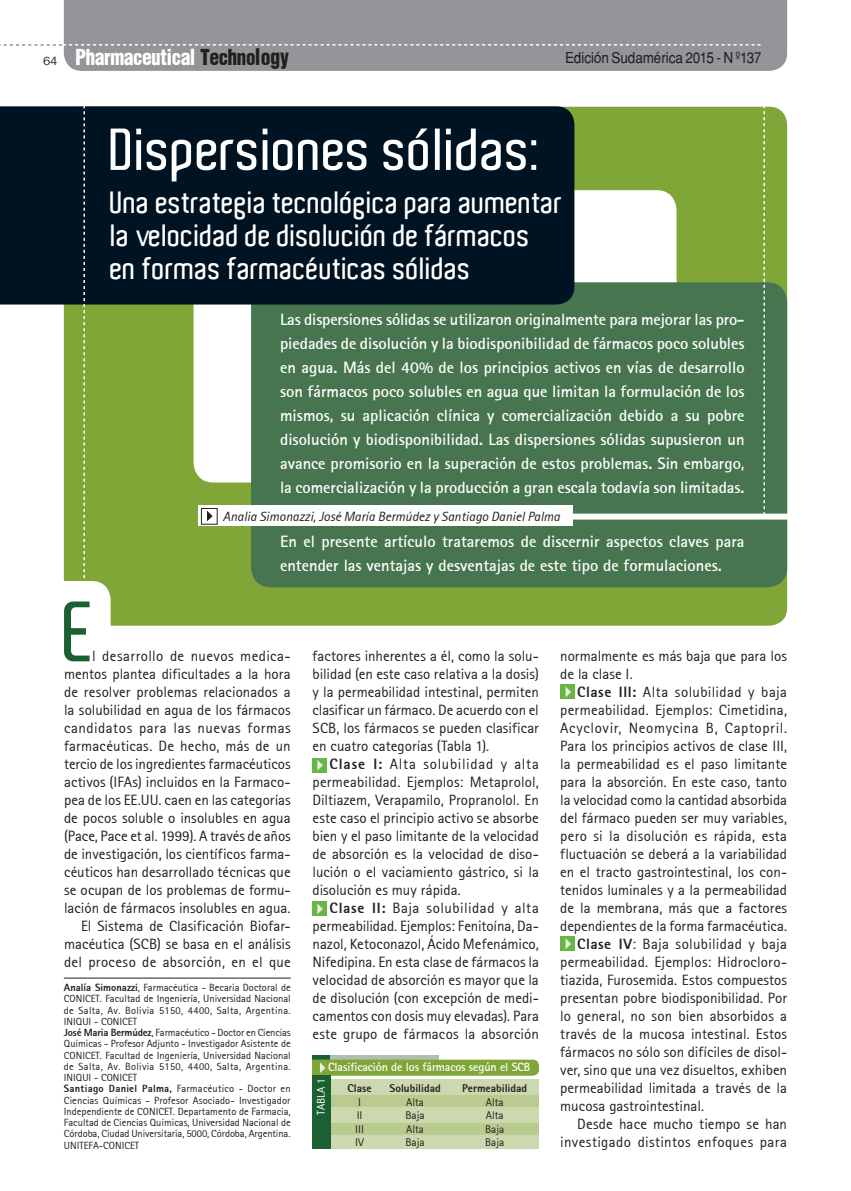
<style>
.page{position:relative;width:851px;height:1191px;background:#fff}
.page>*{position:absolute;margin:0;border:0;box-sizing:border-box;transform-origin:0 0}
.TEXTO{font:600 82.5px "Aldo";color:#1b6033}
.TITULO{font:600 57px "Aldo";color:#fff}
.TITULO-2{font:600 30px "Aldo";color:#fff}
.COPETE{font:24px "Helvetica Condensed Black Se";letter-spacing:-.02em;color:#fff;scale:.9 1}
.COPETE-2{font:700 16.5px/24px "AT Rotis Sans Serif";color:#fff;text-align:justify}
.TEXTO-2{font:15px/18px "AT Rotis Sans Serif";color:#231f20;text-align:justify}
.TEXTO-3{font:15px/18px "AT Rotis Sans Serif";letter-spacing:.02em;color:#231f20;text-align:right}
.t1{font:15px "Helvetica";letter-spacing:-.01em;color:#231f20;scale:.9 1}
.AUTORES{font:italic 13.5px "AT Rotis Sans Serif";color:#231f20}
.GRAFICOS_titulo_figu{font:700 12px "AT Rotis Sans Serif";letter-spacing:-.01em;color:#fff}
.t2{font:12px "Frankfurt Gothic Plain";color:#231f20}
.GRAFICOS{font:11.25px "AT Rotis Sans Serif";color:#231f20}
.GRAFICOS-2{font:11.25px "AT Rot San Ser Ext Bol";color:#231f20}
.GRAFICOS-3{font:11.25px "AT Rotis Sans Serif";color:#fff}
.DATOS_AUTORES{font:10.5px/11.2px "AT Rotis Sans Serif";color:#231f20;text-align:justify}
.s1{color:#231f20}
.s2{font-size:24.75px;color:#231f20}
.s3{font-family:"Frankfurt Gothic Plain";font-weight:400}
.s4{font-family:"AT Rot San Ser Ext Bol"}
</style>
<div class="page">
<div style="left:64px;top:0;width:723px;height:71px;background:#939598"></div>
<svg style="left:0;top:44px;width:760px;height:2px"></svg>
<div style="left:316px;top:1079px;width:223px;height:70px;background:#ccd9af"></div>
<hr style="left:312px;top:1055px;width:127px;height:4px;background:#adc0ad">
<hr style="left:312px;top:1055px;width:18px;height:4px;background:#1b6033">
<svg style="left:312px;top:1059px;width:227px;height:16px;background:#85a83f"></svg>
<div style="left:316px;top:1095px;width:223px;height:12px;background:#bacb90"></div>
<div style="left:316px;top:1123px;width:223px;height:11px;background:#bacb90"></div>
<div style="left:312px;top:1075px;width:18px;height:74px;background:#1b6033"></div>
<div style="left:64px;top:107px;width:723px;height:518px;background:#81a638;border-radius:18px"></div>
<div style="left:251px;top:282px;width:536px;height:305px;background:#47754f;border-radius:20px"></div>
<div style="left:0;top:106px;width:204px;height:198px;background:#001322"></div>
<div style="left:26px;top:582px;width:84px;height:110px;background:#fff;border-radius:18px"></div>
<div style="left:25px;top:581px;width:86px;height:112px;border:2px solid #fff;border-radius:18px"></div>
<div style="left:198px;top:506px;width:374px;height:20px;background:#fff"></div>
<div style="left:201px;top:508px;width:16px;height:16px;background:#fff;border:1px solid #231f20"></div>
<svg style="left:204px;top:106px;width:584px;height:415px"></svg>
<svg style="left:83px;top:106px;width:2px;height:478px"></svg>
<hr style="left:64px;top:977px;width:227px;height:1px;background:#231f20">
<div style="left:312px;top:757px;width:14px;height:15px;background:#69b545"></div>
<svg style="left:317px;top:760px;width:6px;height:10px"></svg>
<div style="left:312px;top:901px;width:14px;height:15px;background:#69b545"></div>
<svg style="left:317px;top:903px;width:6px;height:11px"></svg>
<div style="left:560px;top:684px;width:14px;height:15px;background:#69b545"></div>
<svg style="left:565px;top:686px;width:6px;height:11px"></svg>
<div style="left:560px;top:936px;width:14px;height:15px;background:#69b545"></div>
<svg style="left:565px;top:938px;width:6px;height:11px"></svg>
<p class="t2" style="left:43px;top:54px;width:16px">64</p>
<p class="COPETE" style="left:75px;top:47px;width:239px">Pharmaceutical <span class="s1">Techno</span><span class="s2">logy</span></p>
<p class="t1" style="left:565px;top:49px;width:219px">Edición Sudamérica 2015 - N º137</p>
<p class="TITULO" style="left:111px;top:118px;width:432px">Dispersiones sólidas:</p>
<p class="TITULO-2" style="left:111px;top:186px;width:453px">Una estrategia tecnológica para aumentar</p>
<p class="TITULO-2" style="left:111px;top:219px;width:421px">la <span class="s3">v</span>elocidad de disolución de fármacos</p>
<p class="TITULO-2" style="left:111px;top:252px;width:362px">en formas farmacéuticas sólidas</p>
<p class="COPETE-2" style="left:280px;top:307px;width:466px">Las dispersiones sólidas se utilizaron originalmente para mejorar las pro&shy;piedades de disolución y la biodisponibilidad de fármacos poco solubles en agua. Más del 40% de los principios activos en vías de desarrollo son fármacos poco solubles en agua que limitan la formulación de los mismos, su aplicación clínica y comercialización debido a su pobre disolución y biodisponibilidad. Las dispersiones sólidas supusieron un avance promisorio en la superación de estos problemas. Sin embargo, la comercialización y la producción a gran escala todavía son limitadas.</p>
<p class="COPETE-2" style="left:280px;top:529px;width:466px">En el presente artículo trataremos de discernir aspectos claves para entender las ventajas y desventajas de este tipo de formulaciones.</p>
<p class="AUTORES" style="left:223px;top:508px;width:338px">Analia Simonazzi, José María Bermúdez y Santiago Daniel Palma</p>
<p class="TEXTO" style="left:64px;top:586px;width:35px">E</p>
<p class="TEXTO-2" style="left:64px;top:647px;width:228px;text-indent:28px">l desarrollo de nuevos medica&shy;mentos plantea dificultades a la hora de resolver problemas relacionados a la solubilidad en agua de los fármacos candidatos para las nuevas formas farmacéuticas. De hecho, más de un tercio de los ingredientes farmacéuticos activos (IFAs) incluidos en la Farmaco&shy;pea de los EE.UU. caen en las categorías de pocos soluble o insolubles en agua (Pace, Pace et al. 1999). A través de años de investigación, los científicos farma&shy;céuticos han desarrollado técnicas que se ocupan de los problemas de formu&shy;lación de fármacos insolubles en agua.</p>
<p class="TEXTO-2" style="left:64px;top:917px;width:228px;text-indent:17px">El Sistema de Clasificación Biofar&shy;macéutica (SCB) se basa en el análisis del proceso de absorción, en el que</p>
<p class="DATOS_AUTORES" style="left:64px;top:981px;width:228px"><span class="s4">Analía Simonazzi</span>, Farmacéutica - Becaria Doctoral de CONICET. Facultad de Ingeniería, Universidad Nacional de Salta, Av. Bolivia 5150, 4400, Salta, Argentina.<br>INIQUI - CONICET</p>
<p class="DATOS_AUTORES" style="left:64px;top:1026px;width:228px"><span class="s4">José Maria Bermúdez</span>, Farmacéutico - Doctor en Ciencias Químicas - Profesor Adjunto - Investigador Asistente de CONICET. Facultad de Ingeniería, Universidad Nacional de Salta, Av. Bolivia 5150, 4400, Salta, Argentina.<br>INIQUI - CONICET</p>
<p class="DATOS_AUTORES" style="left:64px;top:1083px;width:228px"><span class="s4">Santiago Daniel Palma,</span> Farmacéutico - Doctor en Ciencias Químicas - Profesor Asociado- Investigador Independiente de CONICET. Departamento de Farmacia, Facultad de Ciencias Químicas, Universidad Nacional de Córdoba, Ciudad Universitaria, 5000, Córdoba, Argentina.<br>UNITEFA-CONICET</p>
<p class="TEXTO-2" style="left:312px;top:647px;width:228px">factores inherentes a él, como la solu&shy;bilidad (en este caso relativa a la dosis) y la permeabilidad intestinal, permiten clasificar un fármaco. De acuerdo con el SCB, los fármacos se pueden clasificar en cuatro categorías (Tabla 1).</p>
<p class="TEXTO-2" style="left:312px;top:755px;width:228px;text-indent:17px"><span class="s4">Clase I:</span> Alta solubilidad y alta permeabilidad. Ejemplos: Metaprolol, Diltiazem, Verapamilo, Propranolol. En este caso el principio activo se absorbe bien y el paso limitante de la velocidad de absorción es la velocidad de diso&shy;lución o el vaciamiento gástrico, si la disolución es muy rápida.</p>
<p class="TEXTO-2" style="left:312px;top:899px;width:228px;text-indent:17px"><span class="s4">Clase II:</span> Baja solubilidad y alta permeabilidad. Ejemplos: Fenitoína, Da&shy;nazol, Ketoconazol, Ácido Mefenámico, Nifedipina. En esta clase de fármacos la velocidad de absorción es mayor que la de disolución (con excepción de medi&shy;camentos con dosis muy elevadas). Para este grupo de fármacos la absorción</p>
<p class="GRAFICOS_titulo_figu" style="left:328px;top:1059px;width:203px">Clasificación de los fármacos según el SCB</p>
<p class="GRAFICOS-3" style="left:314px;top:1114px;width:38px;rotate:-90deg">TABLA 1</p>
<p class="GRAFICOS-2" style="left:347px;top:1081px;width:25px">Clase</p>
<p class="GRAFICOS-2" style="left:389px;top:1081px;width:53px">Solubilidad</p>
<p class="GRAFICOS-2" style="left:462px;top:1081px;width:66px">Permeabilidad</p>
<p class="GRAFICOS" style="left:358px;top:1095px;width:4px">I</p>
<p class="GRAFICOS" style="left:406px;top:1095px;width:19px">Alta</p>
<p class="GRAFICOS" style="left:485px;top:1095px;width:19px">Alta</p>
<p class="GRAFICOS" style="left:356px;top:1109px;width:7px">II</p>
<p class="GRAFICOS" style="left:405px;top:1109px;width:21px">Baja</p>
<p class="GRAFICOS" style="left:485px;top:1109px;width:19px">Alta</p>
<p class="GRAFICOS" style="left:355px;top:1122px;width:10px">III</p>
<p class="GRAFICOS" style="left:406px;top:1122px;width:19px">Alta</p>
<p class="GRAFICOS" style="left:485px;top:1122px;width:21px">Baja</p>
<p class="GRAFICOS" style="left:355px;top:1136px;width:10px">IV</p>
<p class="GRAFICOS" style="left:405px;top:1136px;width:21px">Baja</p>
<p class="GRAFICOS" style="left:485px;top:1136px;width:21px">Baja</p>
<p class="TEXTO-2" style="left:560px;top:646px;width:228px">normalmente es más baja que para los de la clase I.</p>
<p class="TEXTO-2" style="left:560px;top:682px;width:228px;text-indent:17px"><span class="s4">Clase III:</span> Alta solubilidad y baja permeabilidad. Ejemplos: Cimetidina, Acyclovir, Neomycina B, Captopril.<br>Para los principios activos de clase III, la permeabilidad es el paso limitante para la absorción. En este caso, tanto la velocidad como la cantidad absorbida del fármaco pueden ser muy variables, pero si la disolución es rápida, esta fluctuación se deberá a la variabilidad en el tracto gastrointestinal, los con&shy;tenidos luminales y a la permeabilidad de la membrana, más que a factores dependientes de la forma farmacéutica.</p>
<p class="TEXTO-2" style="left:560px;top:934px;width:228px;text-indent:17px"><span class="s4">Clase IV</span>: Baja solubilidad y baja permeabilidad. Ejemplos: Hidrocloro&shy;tiazida, Furosemida. Estos compuestos presentan pobre biodisponibilidad. Por lo general, no son bien absorbidos a través de la mucosa intestinal. Estos fármacos no sólo son difíciles de disol&shy;ver, sino que una vez disueltos, exhiben permeabilidad limitada a través de la mucosa gastrointestinal.</p>
<p class="TEXTO-3" style="left:560px;top:1114px;width:228px">Desde hace mucho tiempo se han investigado distintos enfoques para</p>
</div>
